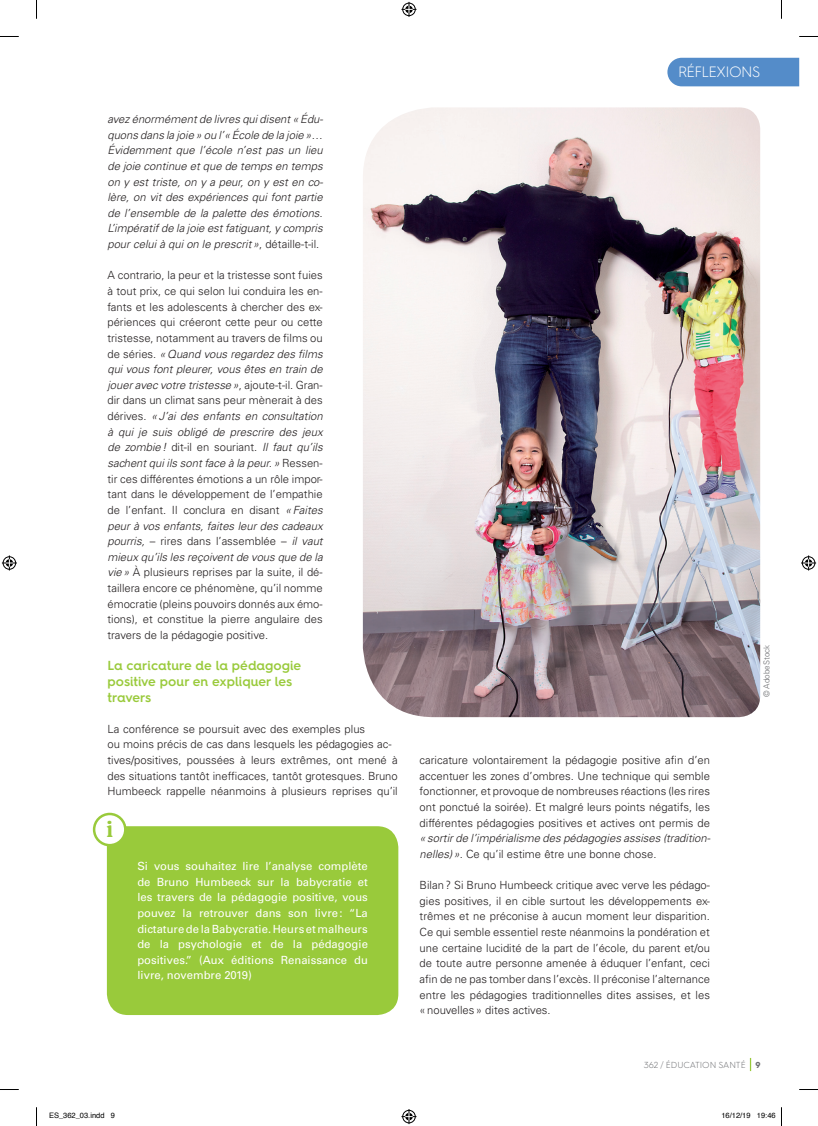
<style>
.page{position:relative;width:818px;height:1126px;background:#fff}
.page>*{position:absolute;margin:0;border:0;box-sizing:border-box;transform-origin:0 0}
.t1{font:500 24.12px "Souvenir Std";color:#99ca3b}
.t2{font:300 15px "Hurme Geometric Sans 4";letter-spacing:-.05em;color:#fff}
.t3{font:600 13.12px/15.6px "Hurme Geometric Sans 4";color:#99ca3b}
.t4{font:300 11.25px/15.6px "Univers LT Std";color:#231f20;text-align:justify}
.t5{font:italic 300 11.25px/15.6px "Univers LT Std";color:#231f20;text-align:justify}
.t6{font:11.25px/15.6px "Univers LT Std";color:#fff;text-align:justify}
.t7{font:300 8.75px "Hurme Geometric Sans 4";letter-spacing:-.01em;color:#6c6d70}
.t8{font:300 8.12px "Univers LT Std";color:#6c6d70}
.t9{font:7.5px "Helvetica";color:#000}
.s1{font-style:normal}
.s2{font-style:italic}
.s3{font-weight:700}
</style>
<div class="page">
<svg style="left:749px;top:1058px;width:1px;height:12px"></svg>
<div style="left:667px;top:58px;width:131px;height:28px;background:#548cc9"></div>
<img style="left:362px;top:107px;width:397px;height:610px">
<div style="left:107px;top:826px;width:291px;height:188px;background:#99ca3b"></div>
<div style="left:94px;top:813px;width:31px;height:32px;background:#fff;border-radius:50%"></div>
<div style="left:93px;top:812px;width:33px;height:34px;border:2px solid #99ca3b;border-radius:50%"></div>
<svg style="left:0;top:36px;width:19px;height:1px"></svg>
<svg style="left:799px;top:36px;width:18px;height:1px"></svg>
<svg style="left:0;top:1089px;width:19px;height:1px"></svg>
<svg style="left:799px;top:1089px;width:18px;height:1px"></svg>
<svg style="left:36px;top:0;width:1px;height:19px"></svg>
<svg style="left:36px;top:1107px;width:1px;height:18px"></svg>
<svg style="left:401px;top:2px;width:15px;height:15px"></svg>
<svg style="left:401px;top:1109px;width:15px;height:14px"></svg>
<svg style="left:2px;top:555px;width:15px;height:15px"></svg>
<svg style="left:801px;top:555px;width:14px;height:15px"></svg>
<p class="t5" style="left:107px;top:111px;width:217px">avez énormément de livres qui disent «Édu&shy;quons dans la joie» ou l’«École de la joie»… Évidemment que l’école n’est pas un lieu de joie continue et que de temps en temps on y est triste, on y a peur, on y est en co&shy;lère, on vit des expériences qui font partie de l’ensemble de la palette des émotions.<br>L’impératif de la joie est fatiguant, y compris pour celui à qui on le prescrit»<span class="s1">, détaille-t-il.</span></p>
<p class="t4" style="left:107px;top:267px;width:217px">A contrario, la peur et la tristesse sont fuies à tout prix, ce qui selon lui conduira les en&shy;fants et les adolescents à chercher des ex&shy;périences qui créeront cette peur ou cette tristesse, notamment au travers de films ou de séries. <span class="s2">«Quand vous regardez des films qui vous font pleurer, vous êtes en train de jouer avec votre tristesse»</span>, ajoute-t-il. Gran&shy;dir dans un climat sans peur mènerait à des dérives. <span class="s2">«J’ai des enfants en consultation à qui je suis obligé de prescrire des jeux de zombie!</span> dit-il en souriant. <span class="s2">Il faut qu’ils sachent qui ils sont face à la peur.»</span> Ressen&shy;tir ces différentes émotions a un rôle impor&shy;tant dans le développement de l’empathie de l’enfant. Il conclura en disant <span class="s2">«Faites peur à vos enfants, faites leur des cadeaux pourris,</span> – rires dans l’assemblée – <span class="s2">il vaut mieux qu’ils les reçoivent de vous que de la vie»</span> À plusieurs reprises par la suite, il dé&shy;taillera encore ce phénomène, qu’il nomme émocratie (pleins pouvoirs donnés aux émo&shy;tions), et constitue la pierre angulaire des travers de la pédagogie positive.</p>
<p class="t3" style="left:107px;top:657px;width:195px">La caricature de la pédagogie positive pour en expliquer les travers</p>
<p class="t4" style="left:107px;top:721px;width:292px;text-align:left">La conférence se poursuit avec des exemples plus<br>ou moins précis de cas dans lesquels les pédagogies ac&shy;tives/positives, poussées à leurs extrêmes, ont mené à des situations tantôt inefficaces, tantôt grotesques. Bruno Humbeeck rappelle néanmoins à plusieurs reprises qu’il</p>
<h1 class="t1" style="left:106px;top:813px;width:8px">i</h1>
<p class="t6" style="left:137px;top:858px;width:232px">Si vous souhaitez lire l’analyse complète de Bruno Humbeeck sur la babycratie et les travers de la pédagogie positive, vous pouvez la retrouver dans son livre: “La dictature de la Babycratie. Heurs et malheurs de la psychologie et de la pédagogie positives.” (Aux éditions Renaissance du livre, novembre 2019)</p>
<h2 class="t2" style="left:677px;top:62px;width:84px">RÉFLEXIONS</h2>
<p class="t4" style="left:419px;top:752px;width:292px">caricature volontairement la pédagogie positive afin d’en accentuer les zones d’ombres. Une technique qui semble fonctionner, et provoque de nombreuses réactions (les rires ont ponctué la soirée). Et malgré leurs points négatifs, les différentes pédagogies positives et actives ont permis de</p>
<p class="t5" style="left:419px;top:830px;width:292px">«sortir de l’impérialisme des pédagogies assises (tradition&shy;nelles)»<span class="s1">. Ce qu’il estime être une bonne chose.</span></p>
<p class="t4" style="left:419px;top:877px;width:292px">Bilan? Si Bruno Humbeeck critique avec verve les pédago&shy;gies positives, il en cible surtout les développements ex&shy;trêmes et ne préconise à aucun moment leur disparition.<br>Ce qui semble essentiel reste néanmoins la pondération et une certaine lucidité de la part de l’école, du parent et/ou de toute autre personne amenée à éduquer l’enfant, ceci afin de ne pas tomber dans l’excès. Il préconise l’alternance entre les pédagogies traditionnelles dites assises, et les «nouvelles» dites actives.</p>
<p class="t8" style="left:761px;top:697px;width:53px;rotate:-90deg">© AdobeStock</p>
<p class="t7" style="left:643px;top:1059px;width:118px">362 / ÉDUCATION SANTÉ <span class="s3">9</span></p>
<p class="t9" style="left:49px;top:1109px;width:67px">ES_362_03.indd 9</p>
<p class="t9" style="left:721px;top:1109px;width:56px">16/12/19 19:46</p>
</div>
